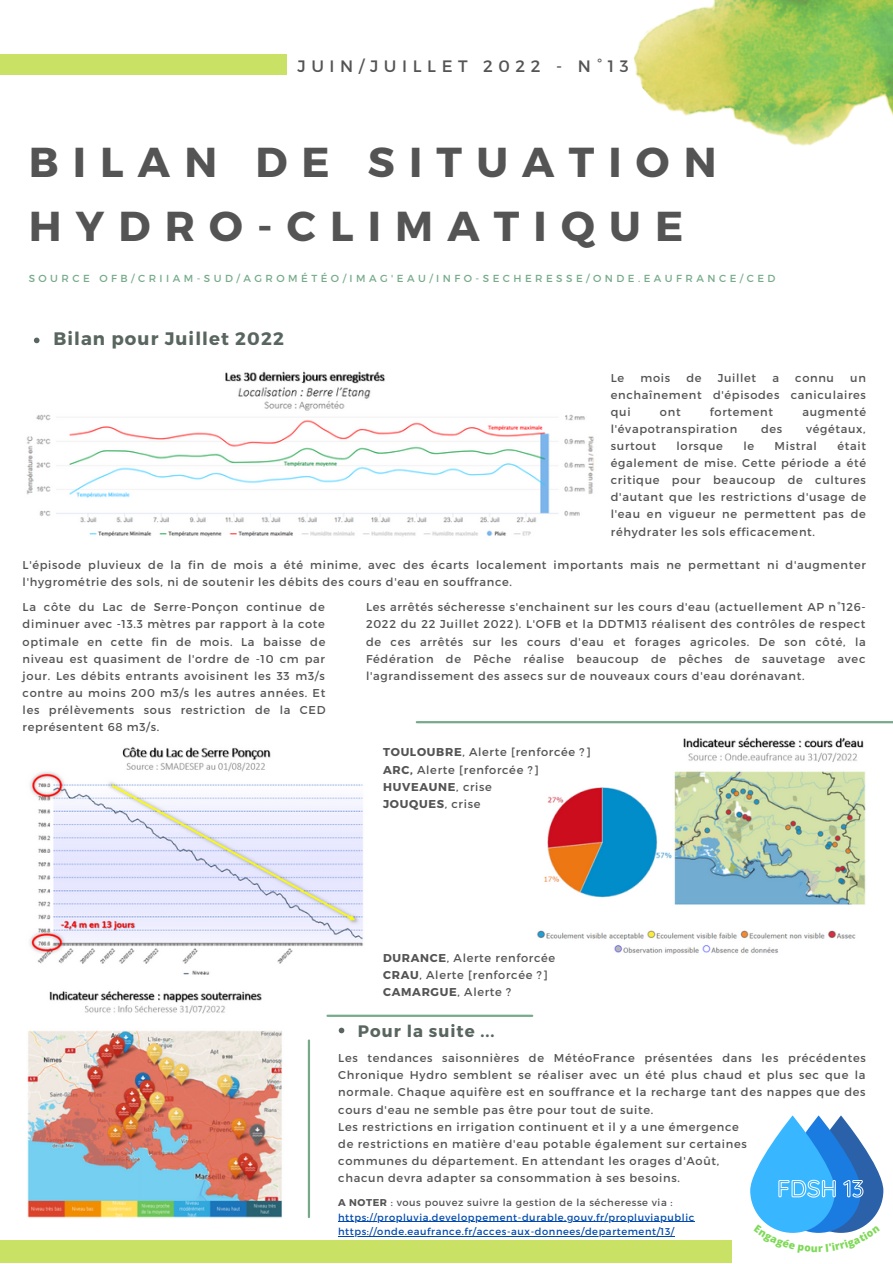
<style>
.page{position:relative;width:893px;height:1264px;background:#fff}
.page>*{position:absolute;margin:0;border:0;box-sizing:border-box;transform-origin:0 0}
.t1{font:700 41.85px/64.1px "Montserrat";letter-spacing:.34em;color:#545454}
.t2{font:700 18.15px "Montserrat";letter-spacing:.06em;color:#596660}
.t3{font:700 16.65px "Montserrat";letter-spacing:.06em;color:#596660}
.t4{font:16.5px "Montserrat";letter-spacing:.34em;color:#545454}
.t5{font:11.4px/17.1px "Montserrat";letter-spacing:.06em;color:#545454}
.t6{font:10.2px "Montserrat";letter-spacing:.34em;color:#77aa8b}
.t7{font:9.9px/14.7px "Montserrat";letter-spacing:.06em;color:#004aad}
.t8{font:9.9px "Montserrat";letter-spacing:.06em;color:#545454}
.s1{font-weight:700}
</style>
<div class="page">
<div style="left:0;top:54px;width:201px;height:20px;background:#c9e265"></div>
<div style="left:85px;top:54px;width:201px;height:20px;background:#c9e265"></div>
<img style="left:633px;top:0;width:259px;height:146px">
<div style="left:0;top:1240px;width:732px;height:22px;background:#c9e265"></div>
<svg style="left:798px;top:1115px;width:85px;height:117px;fill:#2b61a8"></svg>
<svg style="left:776px;top:1115px;width:84px;height:117px;background:#307ed1"></svg>
<svg style="left:750px;top:1115px;width:84px;height:117px;fill:#38b6ff"></svg>
<svg style="left:777px;top:1179px;width:86px;height:18px;background:#67baf6"></svg>
<hr style="left:417px;top:721px;width:475px;height:2px;background:#77aa8b">
<hr style="left:327px;top:1014px;width:205px;height:2px;background:#77aa8b">
<hr style="left:308px;top:1040px;width:2px;height:176px;background:#77aa8b">
<img style="left:26px;top:371px;width:568px;height:166px">
<img style="left:30px;top:746px;width:333px;height:229px">
<img style="left:27px;top:991px;width:255px;height:227px">
<img style="left:537px;top:737px;width:329px;height:218px">
<svg style="left:34px;top:337px;width:6px;height:6px"></svg>
<svg style="left:339px;top:1027px;width:5px;height:6px"></svg>
<hr style="left:338px;top:1221px;width:357px;height:1px;background:#004aad">
<hr style="left:338px;top:1236px;width:336px;height:1px;background:#004aad">
<svg style="left:766px;top:1224px;width:101px;height:9px"></svg>
<h3 class="t4" style="left:297px;top:56px;width:332px">JUIN/JUILLET 2022 - N°13</h3>
<h1 class="t1" style="left:29px;top:128px;width:689px">BILAN DE SITUATION<br>HYDRO-CLIMATIQUE</h1>
<p class="t6" style="left:29px;top:272px;width:748px">SOURCE OFB/CRIIAM-SUD/AGROMÉTÉO/IMAG'EAU/INFO-SECHERESSE/ONDE.EAUFRANCE/CED</p>
<h2 class="t2" style="left:53px;top:327px;width:232px">Bilan pour Juillet 2022</h2>
<p class="t5" style="left:610px;top:368px;width:15px">Le</p>
<p class="t5" style="left:640px;top:368px;width:31px">mois</p>
<p class="t5" style="left:686px;top:368px;width:17px">de</p>
<p class="t5" style="left:717px;top:368px;width:40px">Juillet</p>
<p class="t5" style="left:772px;top:368px;width:8px">a</p>
<p class="t5" style="left:795px;top:368px;width:40px">connu</p>
<p class="t5" style="left:610px;top:368px;width:256px;text-align:justify;text-indent:239px">un enchaînement d'épisodes caniculaires qui</p>
<p class="t5" style="left:660px;top:403px;width:22px">ont</p>
<p class="t5" style="left:710px;top:403px;width:65px">fortement</p>
<p class="t5" style="left:802px;top:403px;width:65px">augmenté</p>
<p class="t5" style="left:610px;top:420px;width:128px">l'évapotranspiration</p>
<p class="t5" style="left:761px;top:420px;width:23px">des</p>
<p class="t5" style="left:805px;top:420px;width:61px">végétaux,</p>
<p class="t5" style="left:610px;top:437px;width:47px">surtout</p>
<p class="t5" style="left:676px;top:437px;width:48px">lorsque</p>
<p class="t5" style="left:743px;top:437px;width:12px">le</p>
<p class="t5" style="left:774px;top:437px;width:44px">Mistral</p>
<p class="t5" style="left:610px;top:437px;width:257px;text-align:justify;text-indent:226px">était également de mise. Cette période a été critique pour beaucoup de cultures d'autant que les restrictions d'usage de l'eau en vigueur ne permettent pas de réhydrater les sols efficacement.</p>
<p class="t5" style="left:23px;top:555px;width:844px">L'épisode pluvieux de la fin de mois a été minime, avec des écarts localement importants mais ne permettant ni d'augmenter l'hygrométrie des sols, ni de soutenir les débits des cours d'eau en souffrance.</p>
<p class="t5" style="left:366px;top:598px;width:501px;text-align:justify">Les arrêtés sécheresse s'enchainent sur les cours d'eau (actuellement AP n°126- 2022 du 22 Juillet 2022). L'OFB et la DDTM13 réalisent des contrôles de respect de ces arrêtés sur les cours d'eau et forages agricoles. De son côté, la Fédération de Pêche réalise beaucoup de pêches de sauvetage avec l'agrandissement des assecs sur de nouveaux cours d'eau dorénavant.</p>
<p class="t5" style="left:23px;top:598px;width:304px;text-align:justify">La côte du Lac de Serre-Ponçon continue de diminuer avec -13.3 mètres par rapport à la cote optimale en cette fin de mois. La baisse de niveau est quasiment de l'ordre de -10 cm par jour. Les débits entrants avoisinent les 33 m3/s contre au moins 200 m3/s les autres années. Et les prélèvements sous restriction de la CED représentent 68 m3/s.</p>
<p class="t5" style="left:383px;top:743px;width:209px"><span class="s1">TOULOUBRE</span>, Alerte [renforcée ?]<br><span class="s1">ARC,</span> Alerte [renforcée ?]<br><span class="s1">HUVEAUNE</span>, crise<br><span class="s1">JOUQUES</span>, crise</p>
<p class="t5" style="left:383px;top:948px;width:173px"><span class="s1">DURANCE</span>, Alerte renforcée<br><span class="s1">CRAU</span>, Alerte [renforcée ?]<br><span class="s1">CAMARGUE</span>, Alerte ?</p>
<h3 class="t3" style="left:358px;top:1019px;width:138px">Pour la suite ...</h3>
<p class="t5" style="left:338px;top:1049px;width:529px">Les tendances saisonnières de MétéoFrance présentées dans les précédentes Chronique Hydro semblent se réaliser avec un été plus chaud et plus sec que la normale. Chaque aquifère est en souffrance et la recharge tant des nappes que des cours d'eau ne semble pas être pour tout de suite.<br>Les restrictions en irrigation continuent et il y a une émergence<br>de restrictions en matière d'eau potable également sur certaines<br>communes du département. En attendant les orages d'Août,<br>chacun devra adapter sa consommation à ses besoins.</p>
<p class="t8" style="left:338px;top:1195px;width:336px"><span class="s1">A NOTER</span> : vous pouvez suivre la gestion de la sécheresse via :</p>
<p class="t7" style="left:338px;top:1209px;width:358px">https://propluvia.developpement-durable.gouv.fr/propluviapublic https://onde.eaufrance.fr/acces-aux-donnees/departement/13/</p>
</div>
